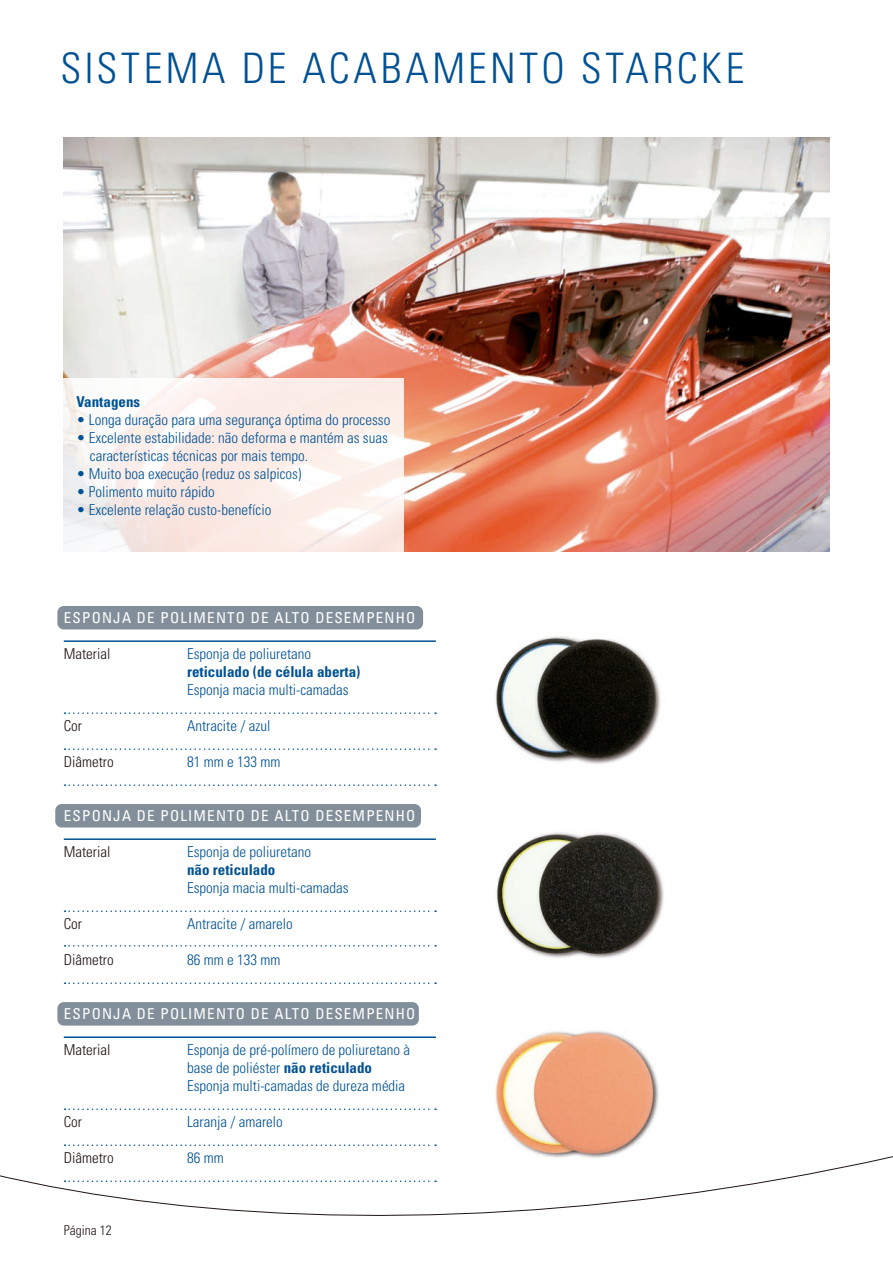
<style>
.page{position:relative;width:893px;height:1263px;background:#fff}
.page>*{position:absolute;margin:0;border:0;box-sizing:border-box;transform-origin:0 0}
.Headline{font:300 condensed 42px "Univers LT Std";letter-spacing:.08em;color:#005194}
.Tabellenzeilen{font:300 condensed 15px/18px "Univers LT Std";color:#005194}
.Fließtext{font:300 condensed 15px/18px "Univers LT Std";color:#005194}
.Subline{font:condensed 15px "Univers LT Std";letter-spacing:.08em;color:#fff}
.Tabellenzeilen-2{font:300 condensed 15px "Univers LT Std";color:#1f1410}
.Tabellenzeilen-3{font:700 condensed 15px "Univers LT Std";color:#005194}
.Fließtext-2{font:700 condensed 15px "Univers LT Std";color:#005194}
.Paginierung{font:300 condensed 13.5px "Univers LT Std";color:#1f1410}
.s1{font-weight:700}
</style>
<div class="page">
<img style="left:495px;top:1030px;width:164px;height:126px">
<img style="left:496px;top:832px;width:168px;height:126px">
<img style="left:495px;top:636px;width:166px;height:128px">
<hr style="left:64px;top:640px;width:372px;height:2px;background:#005194">
<hr style="left:64px;top:838px;width:372px;height:2px;background:#005194">
<svg style="left:65px;top:748px;width:371px;height:2px"></svg>
<svg style="left:65px;top:945px;width:371px;height:2px"></svg>
<svg style="left:65px;top:784px;width:371px;height:2px"></svg>
<svg style="left:65px;top:982px;width:371px;height:2px"></svg>
<svg style="left:65px;top:712px;width:371px;height:2px"></svg>
<svg style="left:65px;top:910px;width:371px;height:2px"></svg>
<hr style="left:64px;top:1036px;width:372px;height:2px;background:#005194">
<svg style="left:65px;top:1144px;width:371px;height:2px"></svg>
<svg style="left:65px;top:1108px;width:371px;height:2px"></svg>
<img style="left:64px;top:137px;width:765px;height:414px">
<svg style="left:63px;top:378px;width:341px;height:174px;fill:#fbede8"></svg>
<div style="left:55px;top:804px;width:366px;height:23px;background:#828f9b;border-radius:6px"></div>
<div style="left:57px;top:606px;width:366px;height:23px;background:#828f9b;border-radius:6px"></div>
<div style="left:57px;top:1002px;width:362px;height:23px;background:#828f9b;border-radius:6px"></div>
<svg style="left:0;top:1156px;width:893px;height:60px"></svg>
<p class="Headline" style="left:61px;top:43px;width:685px">SISTEMA DE ACABAMENTO STARCKE</p>
<p class="Fließtext-2" style="left:77px;top:393px;width:65px">Vantagens</p>
<p class="Fließtext" style="left:77px;top:411px;width:315px">• Longa duração para uma segurança óptima do processo</p>
<p class="Fließtext" style="left:90px;top:429px;width:300px;text-indent:-13px">• Excelente estabilidade: não deforma e mantém as suas características técnicas por mais tempo.</p>
<p class="Fließtext" style="left:77px;top:465px;width:226px">• Muito boa execução (reduz os salpicos)</p>
<p class="Fließtext" style="left:77px;top:483px;width:140px">• Polimento muito rápido</p>
<p class="Fließtext" style="left:77px;top:501px;width:196px">• Excelente relação custo-benefício</p>
<p class="Subline" style="left:64px;top:608px;width:353px">ESPONJA DE POLIMENTO DE ALTO DESEMPENHO</p>
<p class="Tabellenzeilen-2" style="left:64px;top:645px;width:48px">Material</p>
<p class="Tabellenzeilen-2" style="left:64px;top:717px;width:20px">Cor</p>
<p class="Tabellenzeilen-2" style="left:64px;top:753px;width:51px">Diâmetro</p>
<p class="Tabellenzeilen" style="left:187px;top:645px;width:126px">Esponja de poliuretano</p>
<p class="Tabellenzeilen-3" style="left:187px;top:663px;width:175px">reticulado (de célula aberta)</p>
<p class="Tabellenzeilen" style="left:187px;top:681px;width:163px">Esponja macia multi-camadas</p>
<p class="Tabellenzeilen" style="left:187px;top:717px;width:85px">Antracite / azul</p>
<p class="Tabellenzeilen" style="left:187px;top:753px;width:95px">81 mm e 133 mm</p>
<p class="Subline" style="left:64px;top:806px;width:353px">ESPONJA DE POLIMENTO DE ALTO DESEMPENHO</p>
<p class="Tabellenzeilen-2" style="left:64px;top:843px;width:48px">Material</p>
<p class="Tabellenzeilen-2" style="left:64px;top:915px;width:20px">Cor</p>
<p class="Tabellenzeilen-2" style="left:64px;top:951px;width:51px">Diâmetro</p>
<p class="Tabellenzeilen" style="left:187px;top:843px;width:126px">Esponja de poliuretano</p>
<p class="Tabellenzeilen-3" style="left:187px;top:861px;width:90px">não reticulado</p>
<p class="Tabellenzeilen" style="left:187px;top:879px;width:163px">Esponja macia multi-camadas</p>
<p class="Tabellenzeilen" style="left:187px;top:915px;width:107px">Antracite / amarelo</p>
<p class="Tabellenzeilen" style="left:187px;top:951px;width:95px">86 mm e 133 mm</p>
<p class="Subline" style="left:64px;top:1004px;width:353px">ESPONJA DE POLIMENTO DE ALTO DESEMPENHO</p>
<p class="Tabellenzeilen-2" style="left:64px;top:1041px;width:48px">Material</p>
<p class="Tabellenzeilen-2" style="left:64px;top:1113px;width:20px">Cor</p>
<p class="Tabellenzeilen-2" style="left:64px;top:1149px;width:51px">Diâmetro</p>
<p class="Paginierung" style="left:64px;top:1222px;width:49px">Página 12</p>
<p class="Tabellenzeilen" style="left:187px;top:1041px;width:225px">Esponja de pré-polímero de poliuretano à base de poliéster <span class="s1">não reticulado</span></p>
<p class="Tabellenzeilen" style="left:187px;top:1077px;width:220px">Esponja multi-camadas de dureza média</p>
<p class="Tabellenzeilen" style="left:187px;top:1113px;width:97px">Laranja / amarelo</p>
<p class="Tabellenzeilen" style="left:187px;top:1149px;width:38px">86 mm</p>
</div>
